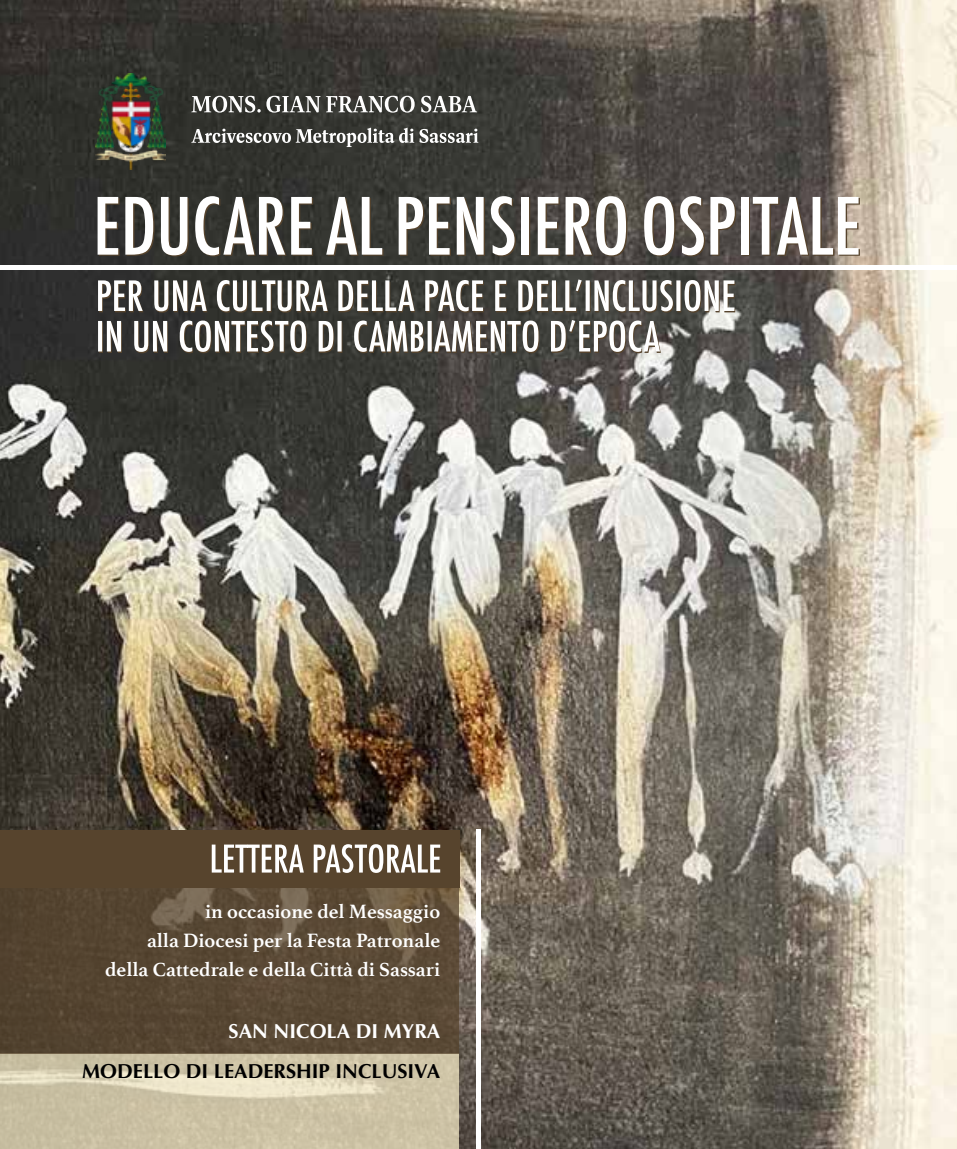
<style>
.page{position:relative;width:957px;height:1149px;background:#fff}
.page>*{position:absolute;margin:0;border:0;box-sizing:border-box;transform-origin:0 0}
.t1{font:500 condensed 76.5px "Futura";color:#fff}
.t2{font:700 20.25px/29.2px "Athelas";color:#fff;text-align:right}
.t3{font:700 20.25px "Optima";color:#000}
.t4{font:700 20.25px "Optima";color:#fff}
</style>
<div class="page">
<img style="left:0;top:0;width:957px;height:1148px">
<svg style="left:0;top:1052px;width:459px;height:96px;background:#cdc3a6"></svg>
<div style="left:0;top:829px;width:459px;height:223px;background:#57442d"></div>
<div style="left:476px;top:829px;width:5px;height:319px;background:#fff"></div>
<svg style="left:191px;top:128px;width:287px;height:19px"></svg>
<svg style="left:191px;top:96px;width:286px;height:17px"></svg>
<img style="left:96px;top:73px;width:70px;height:96px">
<svg style="left:99px;top:197px;width:761px;height:59px;background:#4b4236"></svg>
<svg style="left:98px;top:320px;width:563px;height:33px"></svg>
<svg style="left:98px;top:279px;width:637px;height:34px"></svg>
<svg style="left:212px;top:844px;width:228px;height:28px"></svg>
<hr style="left:0;top:265px;width:957px;height:4px;background:#fff">
<h1 class="t1" style="left:93px;top:177px;width:769px">EDUCARE AL PENSIERO OSPITALE</h1>
<p class="t2" style="left:105px;top:895px;width:336px">in occasione del Messaggio<br>alla Diocesi per la Festa Patronale della Cattedrale e della Città di Sassari</p>
<p class="t4" style="left:229px;top:1018px;width:213px">SAN NICOLA DI MYRA</p>
<p class="t3" style="left:82px;top:1059px;width:359px">MODELLO DI LEADERSHIP INCLUSIVA</p>
</div>
